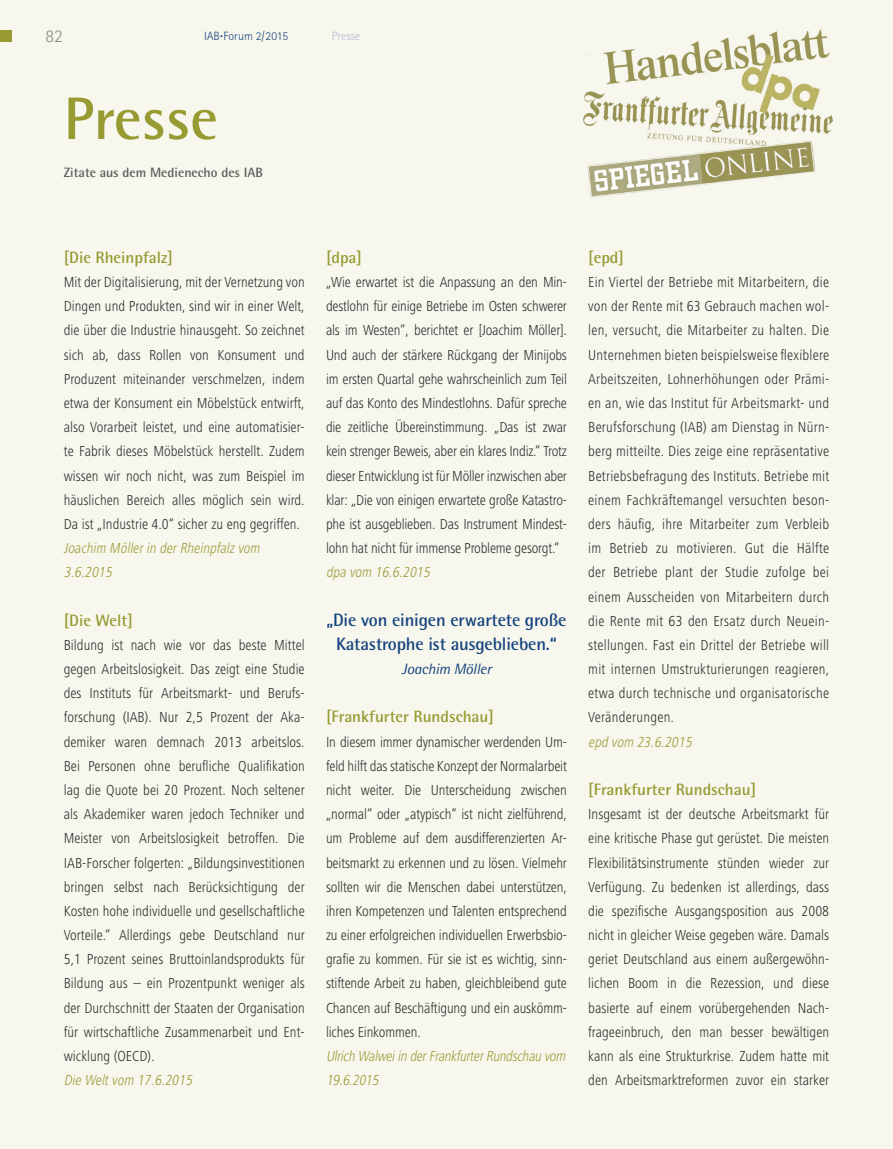
<style>
.page{position:relative;width:893px;height:1149px;background:#fff}
.page>*{position:absolute;margin:0;border:0;box-sizing:border-box;transform-origin:0 0}
.t1{font:700 60px "Rotis Semi Sans";color:#979b32}
.t2{font:700 18px/24.2px "Rotis Semi Sans";letter-spacing:-.01em;color:#17447e;text-align:center}
.t3{font:300 18px "Rotis Sans Serif";color:#8b8a89}
.t4{font:700 16.5px "Rotis Semi Sans";color:#979b32}
.t5{font:300 condensed 15px/24.2px "Frutiger Next LT";color:#292b2a;text-align:justify}
.t6{font:italic 300 condensed 15px/24.2px "Frutiger Next LT";color:#979b32}
.t7{font:italic 15px "Rotis Semi Sans";letter-spacing:-.01em;color:#17447e}
.t8{font:700 13.5px "Rotis Semi Sans";color:#5c5b5b}
.t9{font:300 12px "Rotis Sans Serif";color:#17447e}
.t10{font:300 12px "Rotis Sans Serif";color:#b2b9d8}
</style>
<div class="page">
<div style="left:0;top:0;width:893px;height:1148px;background:#f7f7ee"></div>
<img style="left:583px;top:29px;width:250px;height:169px">
<div style="left:0;top:30px;width:12px;height:12px;background:#979b32"></div>
<p class="t3" style="left:45px;top:29px;width:19px">82</p>
<p class="t9" style="left:204px;top:32px;width:86px">IAB <sup>.</sup> Forum 2/2015</p>
<p class="t10" style="left:332px;top:32px;width:30px">Presse</p>
<h1 class="t1" style="left:64px;top:98px;width:156px">Presse</h1>
<p class="t8" style="left:64px;top:168px;width:201px">Zitate aus dem Medienecho des IAB</p>
<p class="t4" style="left:64px;top:251px;width:111px">[Die Rheinpfalz]</p>
<p class="t5" style="left:64px;top:271px;width:242px">Mit der Digitalisierung, mit der Vernetzung von Dingen und Produkten, sind wir in einer Welt, die über die Industrie hinausgeht. So zeichnet sich ab, dass Rollen von Konsument und Produzent miteinander verschmelzen, indem etwa der Konsument ein Möbelstück entwirft, also Vorarbeit leistet, und eine automatisier&shy;te Fabrik dieses Möbelstück herstellt. Zudem wissen wir noch nicht, was zum Beispiel im häuslichen Bereich alles möglich sein wird.<br>Da ist „Industrie 4.0“ sicher zu eng gegriffen.</p>
<p class="t6" style="left:64px;top:537px;width:200px">Joachim Möller in der Rheinpfalz vom<br>3.6.2015</p>
<p class="t4" style="left:64px;top:614px;width:71px">[Die Welt]</p>
<p class="t5" style="left:64px;top:634px;width:242px">Bildung ist nach wie vor das beste Mittel gegen Arbeitslosigkeit. Das zeigt eine Studie des Instituts für Arbeitsmarkt- und Berufs&shy;forschung (IAB). Nur 2,5 Prozent der Aka&shy;demiker waren demnach 2013 arbeitslos.<br>Bei Personen ohne berufliche Qualifikation lag die Quote bei 20 Prozent. Noch seltener als Akademiker waren jedoch Techniker und Meister von Arbeitslosigkeit betroffen. Die IAB-Forscher folgerten: „ Bildungsinvestitionen bringen selbst nach Berücksichtigung der Kosten hohe individuelle und gesellschaftliche Vorteile.“ Allerdings gebe Deutschland nur 5,1 Prozent seines Bruttoinlandsprodukts für Bildung aus – ein Prozentpunkt weniger als der Durchschnitt der Staaten der Organisation für wirtschaftliche Zusammenarbeit und Ent&shy;wicklung (OECD).</p>
<p class="t6" style="left:64px;top:1069px;width:132px">Die Welt vom 17.6.2015</p>
<p class="t4" style="left:326px;top:251px;width:38px">[dpa]</p>
<p class="t5" style="left:326px;top:271px;width:242px">„Wie erwartet ist die Anpassung an den Min&shy;destlohn für einige Betriebe im Osten schwerer als im Westen“, berichtet er [Joachim Möller].<br>Und auch der stärkere Rückgang der Minijobs im ersten Quartal gehe wahrscheinlich zum Teil auf das Konto des Mindestlohns. Dafür spreche die zeitliche Übereinstimmung. „Das ist zwar kein strenger Beweis, aber ein klares Indiz.“ Trotz dieser Entwicklung ist für Möller inzwischen aber klar: „Die von einigen erwartete große Katastro&shy;phe ist ausgeblieben. Das Instrument Mindest&shy;lohn hat nicht für immense Probleme gesorgt.“</p>
<p class="t6" style="left:326px;top:561px;width:108px">dpa vom 16.6.2015</p>
<p class="t2" style="left:326px;top:609px;width:242px">„Die von einigen erwartete große<br>Katastrophe ist ausgeblieben.“</p>
<p class="t7" style="left:402px;top:663px;width:91px">Joachim Möller</p>
<p class="t4" style="left:326px;top:710px;width:169px">[Frankfurter Rundschau]</p>
<p class="t5" style="left:326px;top:731px;width:242px">In diesem immer dynamischer werdenden Um&shy;feld hilft das statische Konzept der Normal arbeit nicht weiter. Die Unterscheidung zwischen „normal“ oder „atypisch“ ist nicht zielführend, um Probleme auf dem aus differenzierten Ar&shy;beitsmarkt zu erkennen und zu lösen. Vielmehr sollten wir die Menschen dabei unterstützen, ihren Kompetenzen und Talenten entsprechend zu einer erfolgreichen individuellen Erwerbsbio&shy;grafie zu kommen. Für sie ist es wichtig, sinn&shy;stiftende Arbeit zu haben, gleichbleibend gute Chancen auf Beschäftigung und ein auskömm&shy;liches Einkommen.</p>
<p class="t6" style="left:326px;top:1045px;width:243px">Ulrich Walweiin derFrankfurterRundschau vom<br>19.6.2015</p>
<p class="t4" style="left:588px;top:251px;width:37px">[epd]</p>
<p class="t5" style="left:588px;top:271px;width:242px">Ein Viertel der Betriebe mit Mitarbeitern, die von der Rente mit 63 Gebrauch machen wol&shy;len, versucht, die Mitarbeiter zu halten. Die Unternehmen bieten beispielsweise flexiblere Arbeitszeiten, Lohnerhöhungen oder Prämi&shy;en an, wie das Institut für Arbeitsmarkt- und Berufsforschung (IAB) am Dienstag in Nürn&shy;berg mitteilte. Dies zeige eine repräsentative Betriebsbefragung des Instituts. Betriebe mit einem Fachkräftemangel versuchten beson&shy;ders häufig, ihre Mitarbeiter zum Verbleib im Betrieb zu motivieren. Gut die Hälfte der Betriebe plant der Studie zufolge bei einem Ausscheiden von Mitarbeitern durch die Rente mit 63 den Ersatz durch Neuein&shy;stellungen. Fast ein Drittel der Betriebe will mit internen Umstrukturierungen reagieren, etwa durch technische und organisatorische Veränderungen.</p>
<p class="t6" style="left:588px;top:731px;width:108px">epd vom 23.6.2015</p>
<p class="t4" style="left:588px;top:783px;width:169px">[Frankfurter Rundschau]</p>
<p class="t5" style="left:588px;top:803px;width:242px">Insgesamt ist der deutsche Arbeitsmarkt für eine kritische Phase gut gerüstet. Die meisten Flexibilitätsinstrumente stünden wieder zur Verfügung. Zu bedenken ist allerdings, dass die spezifische Ausgangsposition aus 2008 nicht in gleicher Weise gegeben wäre. Damals geriet Deutschland aus einem außergewöhn&shy;lichen Boom in die Rezession, und diese basierte auf einem vorübergehenden Nach&shy;frageeinbruch, den man besser bewältigen kann als eine Strukturkrise. Zudem hatte mit den Arbeitsmarktreformen zuvor ein starker</p>
</div>
